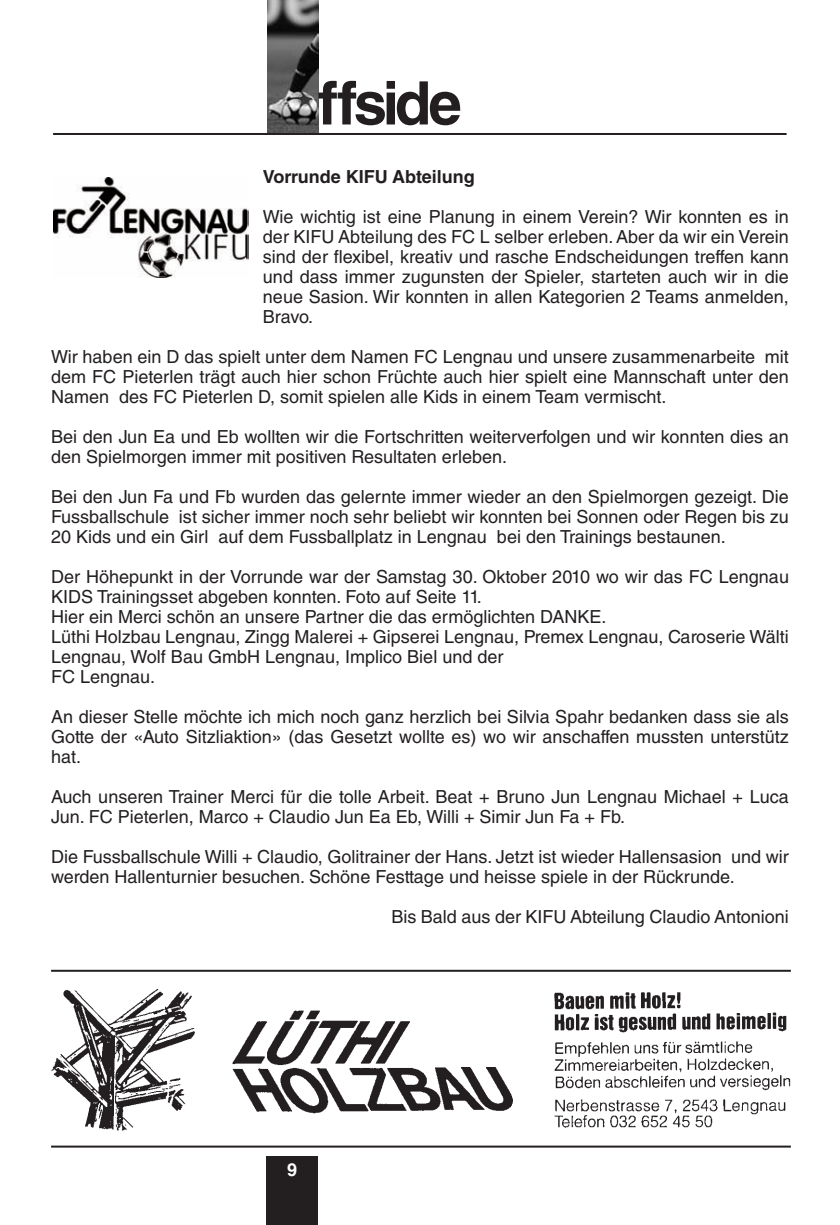
<style>
.page{position:relative;width:840px;height:1225px;background:#fff}
.page>*{position:absolute;margin:0;border:0;box-sizing:border-box;transform-origin:0 0}
.t1{font:700 60px "Helvetica LT Std";letter-spacing:-.055em;color:#231f20}
.t2{font:18px/20px "Helvetica LT Std";color:#231f20;text-align:justify}
.t3{font:700 18px "Helvetica LT Std";color:#231f20}
.t4{font:700 18px "Helvetica LT Std";color:#fff}
</style>
<div class="page">
<div style="left:266px;top:1157px;width:51px;height:68px;background:#231f20"></div>
<img style="left:51px;top:988px;width:740px;height:143px">
<hr style="left:51px;top:1145px;width:739px;height:2px;background:#231f20">
<hr style="left:51px;top:969px;width:739px;height:2px;background:#231f20">
<img style="left:267px;top:0;width:51px;height:132px">
<hr style="left:53px;top:133px;width:733px;height:2px;background:#231f20">
<img style="left:53px;top:177px;width:196px;height:101px">
<h1 class="t1" style="left:317px;top:81px;width:145px">ffside</h1>
<p class="t3" style="left:263px;top:170px;width:213px">Vorrunde KIFU Abteilung</p>
<p class="t2" style="left:263px;top:208px;width:527px">Wie wichtig ist eine Planung in einem Verein? Wir konnten es in der KIFU Abteilung des FC L selber erleben. Aber da wir ein Verein sind der flexibel, kreativ und rasche Endscheidungen treffen kann und dass immer zugunsten der Spieler, starteten auch wir in die neue Sasion. Wir konnten in allen Kategorien 2 Teams anmelden, Bravo.</p>
<p class="t2" style="left:51px;top:348px;width:739px">Wir haben ein D das spielt unter dem Namen FC Lengnau und unsere zusammenarbeite mit dem FC Pieterlen trägt auch hier schon Früchte auch hier spielt eine Mannschaft unter den Namen des FC Pieterlen D, somit spielen alle Kids in einem Team vermischt.</p>
<p class="t2" style="left:51px;top:428px;width:739px">Bei den Jun Ea und Eb wollten wir die Fortschritten weiterverfolgen und wir konnten dies an den Spielmorgen immer mit positiven Resultaten erleben.</p>
<p class="t2" style="left:51px;top:488px;width:739px">Bei den Jun Fa und Fb wurden das gelernte immer wieder an den Spielmorgen gezeigt. Die Fussballschule ist sicher immer noch sehr beliebt wir konnten bei Sonnen oder Regen bis zu 20 Kids und ein Girl auf dem Fussballplatz in Lengnau bei den Trainings bestaunen.</p>
<p class="t2" style="left:51px;top:568px;width:739px;text-align:left">Der Höhepunkt in der Vorrunde war der Samstag 30. Oktober 2010 wo wir das FC Lengnau KIDS Trainingsset abgeben konnten. Foto auf Seite 11.<br>Hier ein Merci schön an unsere Partner die das ermöglichten DANKE.<br>Lüthi Holzbau Lengnau, Zingg Malerei + Gipserei Lengnau, Premex Lengnau, Caroserie Wälti Lengnau, Wolf Bau GmbH Lengnau, Implico Biel und der<br>FC Lengnau.</p>
<p class="t2" style="left:51px;top:708px;width:739px">An dieser Stelle möchte ich mich noch ganz herzlich bei Silvia Spahr bedanken dass sie als Gotte der «Auto Sitzliaktion» (das Gesetzt wollte es) wo wir anschaffen mussten unterstütz hat.</p>
<p class="t2" style="left:51px;top:788px;width:739px">Auch unseren Trainer Merci für die tolle Arbeit. Beat + Bruno Jun Lengnau Michael + Luca<br>Jun. FC Pieterlen, Marco + Claudio Jun Ea Eb, Willi + Simir Jun Fa + Fb.</p>
<p class="t2" style="left:51px;top:848px;width:739px">Die Fussballschule Willi + Claudio, Golitrainer der Hans. Jetzt ist wieder Hallensasion und wir werden Hallenturnier besuchen. Schöne Festtage und heisse spiele in der Rückrunde.</p>
<p class="t2" style="left:391px;top:908px;width:399px">Bis Bald aus der KIFU Abteilung Claudio Antonioni</p>
<p class="t4" style="left:287px;top:1163px;width:12px">9</p>
</div>
